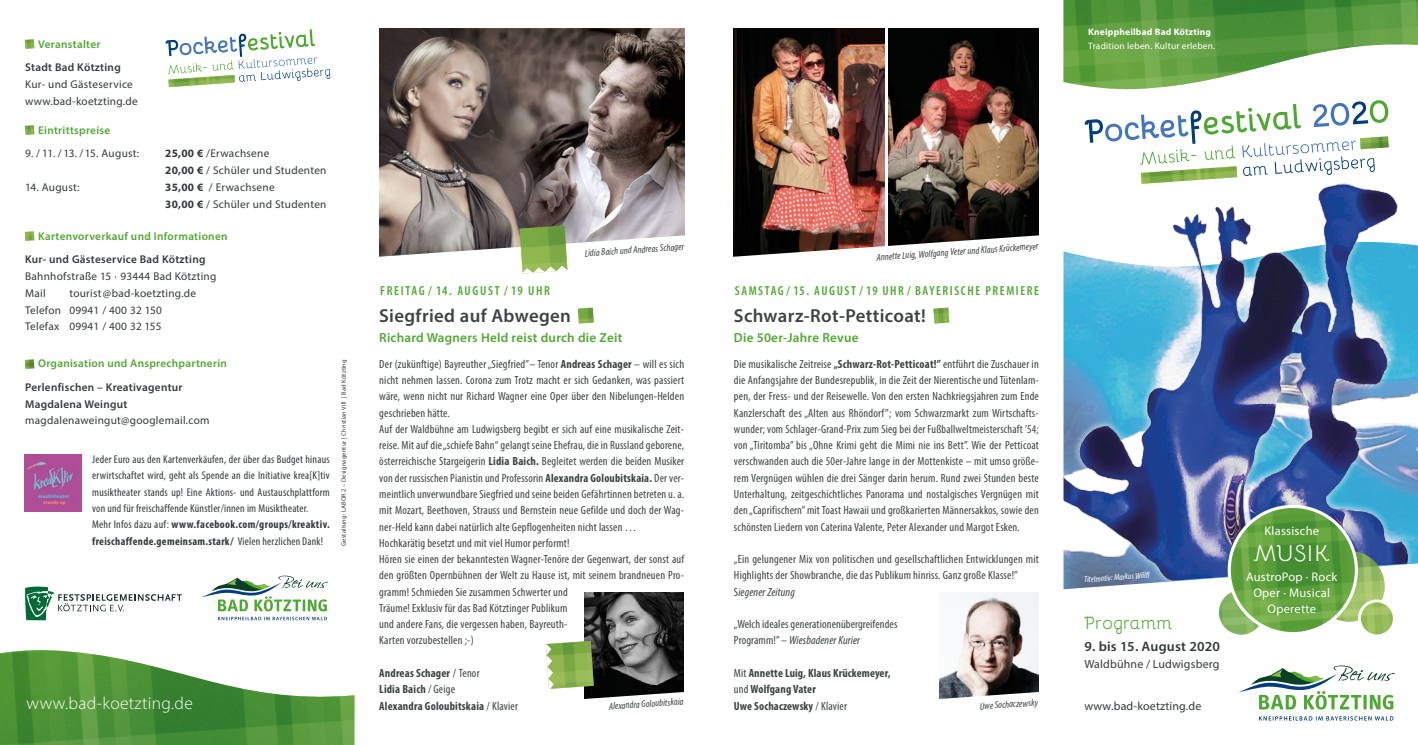
<style>
.page{position:relative;width:1418px;height:745px;background:#fff}
.page>*{position:absolute;margin:0;border:0;box-sizing:border-box;transform-origin:0 0}
.t1{font:28.75px "Bhavuka";letter-spacing:.035em;color:#fff}
.t2{font:22.5px "Bhavuka";letter-spacing:-.01em;color:#50a733}
.t3{font:600 18.75px "Myriad Pro";letter-spacing:.02em;color:#3d4243}
.t4{font:300 17.5px "Myriad Pro";letter-spacing:.02em;color:#fff}
.t5{font:600 13.75px "Myriad Pro";letter-spacing:.015em;color:#34393b}
.t6{font:600 condensed 13.12px "Myriad Pro";letter-spacing:.12em;color:#50a733}
.t7{font:600 13.12px "Myriad Pro";letter-spacing:.02em;color:#50a733}
.t8{font:12.5px/16.2px "Myriad Pro";letter-spacing:.02em;color:#fff;text-align:center}
.t9{font:condensed 11.88px/16.2px "Myriad Pro";letter-spacing:.015em;color:#3d4243}
.t10{font:700 condensed 11.88px/16.2px "Myriad Pro";letter-spacing:.01em;color:#3d4243}
.t11{font:11.88px "Myriad Pro";letter-spacing:.015em;color:#34393b}
.t12{font:condensed 11.25px/16.2px "Myriad Pro";letter-spacing:.02em;color:#34393b}
.t13{font:11.25px/16.9px "Myriad Pro";letter-spacing:.025em;color:#34393b}
.t14{font:600 11.25px "Myriad Pro";letter-spacing:.025em;color:#50a733}
.t15{font:600 11.25px/16.9px "Myriad Pro";letter-spacing:.025em;color:#34393b}
.t16{font:italic condensed 10px "Myriad Pro";color:#3d4243}
.t17{font:9.38px "Myriad Pro";letter-spacing:.02em;color:#fff}
.t18{font:700 9.38px "Myriad Pro";letter-spacing:.02em;color:#fff}
.t19{font:italic condensed 8.75px "Myriad Pro";color:#fff}
.t20{font:6.38px "Myriad Pro";letter-spacing:.025em;color:#34393b}
.s1{font-weight:700}
.s2{font-weight:400}
.s3{font-style:italic}
</style>
<div class="page">
<svg style="left:25px;top:231px;width:9px;height:10px"></svg>
<img style="left:1063px;top:146px;width:354px;height:442px">
<img style="left:1354px;top:550px;width:30px;height:71px">
<svg style="left:1357px;top:599px;width:38px;height:38px"></svg>
<img style="left:379px;top:28px;width:305px;height:197px">
<img style="left:733px;top:28px;width:151px;height:207px">
<img style="left:888px;top:28px;width:150px;height:207px">
<svg style="left:733px;top:235px;width:306px;height:22px"></svg>
<img style="left:578px;top:307px;width:16px;height:16px">
<img style="left:933px;top:307px;width:16px;height:16px">
<svg style="left:379px;top:225px;width:306px;height:49px"></svg>
<img style="left:584px;top:592px;width:99px;height:48px">
<img style="left:939px;top:592px;width:99px;height:99px">
<svg style="left:939px;top:691px;width:100px;height:8px"></svg>
<img style="left:1063px;top:0;width:354px;height:90px">
<img style="left:1218px;top:593px;width:35px;height:41px">
<img style="left:1360px;top:602px;width:32px;height:32px">
<svg style="left:1259px;top:716px;width:134px;height:4px"></svg>
<svg style="left:1239px;top:665px;width:155px;height:44px"></svg>
<svg style="left:1084px;top:100px;width:304px;height:84px"></svg>
<img style="left:1140px;top:166px;width:97px;height:18px">
<img style="left:1230px;top:507px;width:124px;height:124px">
<svg style="left:546px;top:640px;width:138px;height:59px;background:#656f57"></svg>
<img style="left:0;top:650px;width:354px;height:94px">
<svg style="left:201px;top:575px;width:127px;height:45px"></svg>
<svg style="left:25px;top:586px;width:157px;height:34px"></svg>
<svg style="left:165px;top:29px;width:165px;height:53px"></svg>
<img style="left:168px;top:75px;width:67px;height:12px">
<img style="left:25px;top:454px;width:56px;height:57px">
<svg style="left:25px;top:125px;width:9px;height:10px"></svg>
<svg style="left:25px;top:39px;width:9px;height:10px"></svg>
<svg style="left:25px;top:359px;width:9px;height:9px"></svg>
<p class="t14" style="left:38px;top:37px;width:64px">Veranstalter</p>
<p class="t15" style="left:25px;top:58px;width:97px">Stadt Bad Kötzting</p>
<p class="t13" style="left:25px;top:75px;width:114px">Kur- und Gästeservice www.bad-koetzting.de</p>
<p class="t14" style="left:38px;top:123px;width:74px">Eintrittspreise</p>
<p class="t13" style="left:25px;top:144px;width:116px">9. / 11. / 13. /15. August:</p>
<p class="t13" style="left:165px;top:144px;width:163px"><span class="s1">25,00 €</span> /Erwachsene<br><span class="s1">20,00 €</span> / Schüler und Studenten</p>
<p class="t13" style="left:25px;top:178px;width:56px">14. August:</p>
<p class="t13" style="left:165px;top:178px;width:163px"><span class="s1">35,00 €</span> / Erwachsene<br><span class="s1">30,00 €</span> / Schüler und Studenten</p>
<p class="t14" style="left:38px;top:229px;width:191px">Kartenvorverkauf und Informationen</p>
<p class="t15" style="left:25px;top:250px;width:182px">Kur- und Gästeservice Bad Kötzting</p>
<p class="t13" style="left:25px;top:267px;width:193px">Bahnhofstraße 15 · 93444 Bad Kötzting<br>Mail</p>
<p class="t13" style="left:25px;top:284px;width:173px;text-indent:44px">tourist@bad-koetzting.de<br>Telefon 09941 / 400 32 150<br>Telefax 09941 / 400 32 155</p>
<p class="t14" style="left:38px;top:356px;width:190px">Organisation und Ansprechpartnerin</p>
<p class="t15" style="left:25px;top:378px;width:159px">Perlenfischen – Kreativagentur<br>Magdalena Weingut</p>
<p class="t13" style="left:25px;top:412px;width:186px">magdalenaweingut@googlemail.com</p>
<p class="t12" style="left:92px;top:451px;width:239px">Jeder Euro aus den Kartenverkäufen, der über das Budget hinaus erwirtschaftet wird, geht als Spende an die Initiative krea[K]tiv musiktheater stands up! Eine Aktions- und Austauschplattform von und für freischaffende Künstler/innen im Musiktheater.<br>Mehr Infos dazu auf: <span class="s1">www.facebook.com/groups/kreaktiv. freischaffende.gemeinsam.stark/</span> Vielen herzlichen Dank!</p>
<p class="t20" style="left:340px;top:545px;width:188px;rotate:-90deg">Gestaltung: LABOR 2 – Designagentur | Christian Vill | Bad Kötzting</p>
<h3 class="t4" style="left:27px;top:692px;width:168px">www.bad-koetzting.de</h3>
<p class="t6" style="left:380px;top:283px;width:171px">FREITAG / 14. AUGUST / 19 UHR</p>
<p class="t16" style="left:584px;top:247px;width:101px;rotate:-4deg">Lidia Baich und Andreas Schager</p>
<p class="t16" style="left:876px;top:251px;width:164px;rotate:-4deg">Annette Luig, Wolfgang Veter und Klaus Krückemeyer</p>
<p class="t6" style="left:735px;top:283px;width:306px">SAMSTAG/ 15. AUGUST / 19 UHR / BAYERISCHE PREMIERE</p>
<h3 class="t3" style="left:379px;top:303px;width:193px">Siegfried auf Abwegen</h3>
<p class="t7" style="left:379px;top:329px;width:245px">Richard Wagners Held reist durch die Zeit</p>
<h3 class="t3" style="left:733px;top:303px;width:194px">Schwarz-Rot-Petticoat!</h3>
<p class="t7" style="left:733px;top:329px;width:126px">Die 50er-Jahre Revue</p>
<p class="t9" style="left:379px;top:355px;width:306px">Der (zukünftige) Bayreuther „Siegfried”– Tenor <span class="s1">Andreas Schager</span> – will es sich nicht nehmen lassen. Corona zum Trotz macht er sich Gedanken, was passiert wäre, wenn nicht nur Richard Wagner eine Oper über den Nibelungen-Helden geschrieben hätte.<br>Auf der Waldbühne am Ludwigsberg begibt er sich auf eine musikalische Zeit&shy;reise. Mit auf die „schiefe Bahn“ gelangt seine Ehefrau, die in Russland geborene, österreichische Stargeigerin <span class="s1">Lidia Baich.</span> Begleitet werden die beiden Musiker von der russischen Pianistin und Professorin <span class="s1">Alexandra Goloubitskaia.</span> Der ver&shy;meintlich unverwundbare Siegfried und seine beiden Gefährtinnen betreten u. a. mit Mozart, Beethoven, Strauss und Bernstein neue Gefilde und doch der Wag&shy;ner-Held kann dabei natürlich alte Gepflogenheiten nicht lassen … Hochkarätig besetzt und mit viel Humor performt!<br>Hören sie einen der bekanntesten Wagner-Tenöre der Gegenwart, der sonst auf den größten Opernbühnen der Welt zu Hause ist, mit seinem brandneuen Pro&shy;gramm! Schmieden Sie zusammen Schwerter und<br>Träume! Exklusiv für das Bad Kötztinger Publikum<br>und andere Fans, die vergessen haben, Bayreuth-<br>Karten vorzubestellen ;-)</p>
<p class="t10" style="left:379px;top:664px;width:140px">Andreas Schager <span class="s2">/ Tenor<br></span>Lidia Baich <span class="s2">/ Geige<br></span>Alexandra Goloubitskaia <span class="s2">/ Klavier</span></p>
<p class="t9" style="left:734px;top:355px;width:306px;text-align:justify">Die musikalische Zeitreise <span class="s1">„Schwarz-Rot-Petticoat!”</span> entführt die Zuschauer in die Anfangsjahre der Bundesrepublik, in die Zeit der Nierentische und Tütenlam&shy;pen, der Fress- und der Reisewelle. Von den ersten Nachkriegsjahren zum Ende Kanzlerschaft des „Alten aus Rhöndorf”; vom Schwarzmarkt zum Wirtschafts&shy;wunder; vom Schlager-Grand-Prix zum Sieg bei der Fußballweltmeisterschaft ’54; von „Tiritomba” bis „Ohne Krimi geht die Mimi nie ins Bett”. Wie der Petticoat verschwanden auch die 50er-Jahre lange in der Mottenkiste – mit umso größe&shy;rem Vergnügen wühlen die drei Sänger darin herum. Rund zwei Stunden beste Unterhaltung, zeitgeschichtliches Panorama und nostalgisches Vergnügen mit den „Caprifischern” mit Toast Hawaii und großkarierten Männersakkos, sowie den schönsten Liedern von Caterina Valente, Peter Alexander und Margot Esken.</p>
<p class="t9" style="left:734px;top:550px;width:306px">„Ein gelungener Mix von politischen und gesellschaftlichen Entwicklungen mit<br>Highlights der Showbranche, die das Publikum hinriss. Ganz große Klasse!”<br>S<span class="s3">iegener Zeitung</span></p>
<p class="t9" style="left:734px;top:615px;width:165px">„Welch ideales generationenübergreifendes<br>Programm!” – <span class="s3">Wiesbadener Kurier</span></p>
<p class="t10" style="left:734px;top:664px;width:158px"><span class="s2">Mit</span> Annette Luig, Klaus Krückemeyer, <span class="s2">und</span> Wolfgang Vater<br>Uwe Sochaczewsky <span class="s2">/ Klavier</span></p>
<p class="t16" style="left:608px;top:699px;width:76px;rotate:-4deg">Alexandra Goloubitskaia</p>
<p class="t16" style="left:979px;top:699px;width:60px;rotate:-4deg">Uwe Sochaczewsky</p>
<p class="t18" style="left:1088px;top:26px;width:124px">Kneippheilbad Bad Kötzting</p>
<p class="t17" style="left:1088px;top:40px;width:128px">Tradition leben. Kultur erleben.</p>
<p class="t19" style="left:1083px;top:573px;width:65px;rotate:-4deg">Titelmotiv: Markus Wölfl</p>
<h2 class="t2" style="left:1084px;top:608px;width:90px">Programm</h2>
<p class="t5" style="left:1084px;top:637px;width:137px">9. bis 15. August 2020</p>
<p class="t11" style="left:1084px;top:656px;width:136px">Waldbühne / Ludwigsberg</p>
<p class="t11" style="left:1084px;top:697px;width:119px">www.bad-koetzting.de</p>
<p class="t8" style="left:1264px;top:522px;width:56px">Klassische</p>
<h1 class="t1" style="left:1253px;top:534px;width:78px">MUSIK</h1>
<p class="t8" style="left:1245px;top:567px;width:93px">AustroPop · Rock<br>Oper · Musical<br>Operette</p>
</div>
